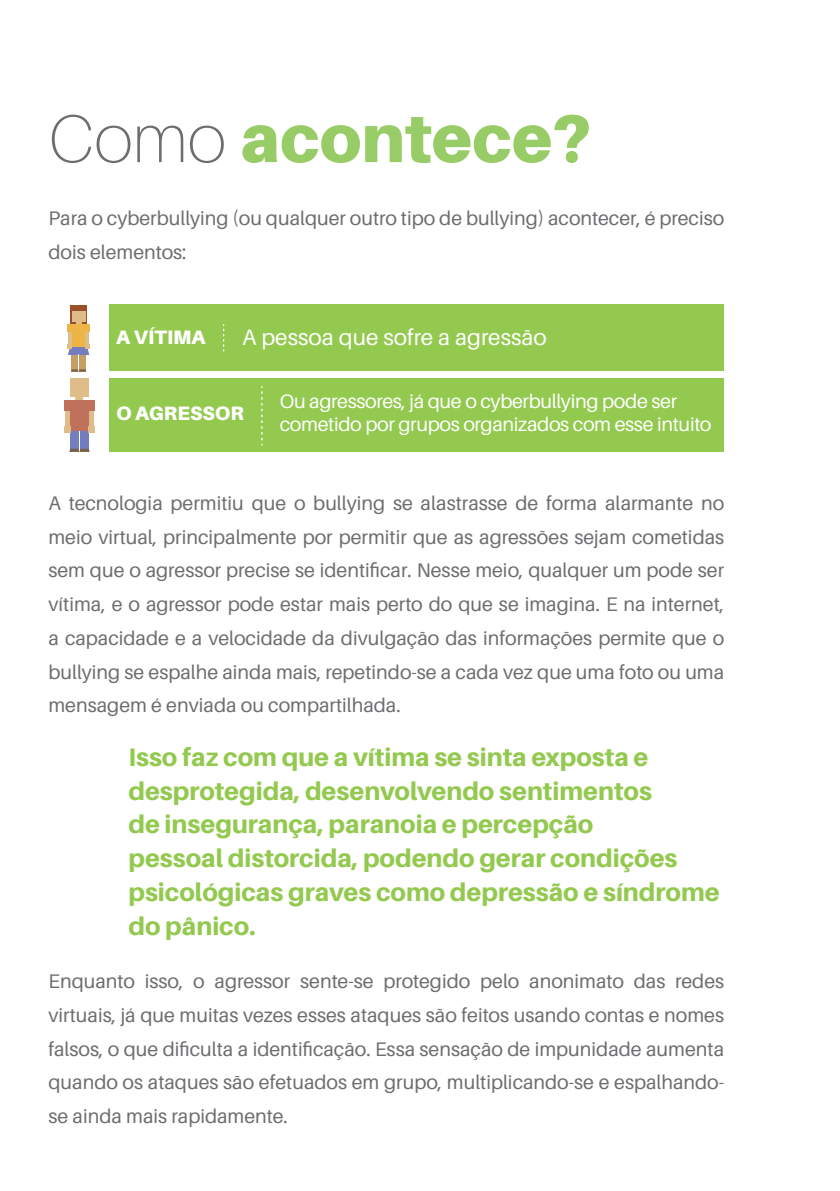
<style>
.page{position:relative;width:840px;height:1191px;background:#fff}
.page>*{position:absolute;margin:0;border:0;box-sizing:border-box;transform-origin:0 0}
.t1{font:900 67.4px "Aileron";color:#98cc67}
.t2{font:800 25.2px/33.6px "Aileron";color:#92c94e}
.t3{font:22.2px "Aileron";color:#fff}
.t4{font:19.6px/33.6px "Aileron";color:#6c6d70;text-align:justify}
.t5{font:19.4px/23.4px "Aileron";letter-spacing:-.02em;color:#fff}
.t6{font:900 19.4px "Aileron";color:#fff}
.s1{font-weight:100;color:#6c6d70}
</style>
<div class="page">
<svg style="left:70px;top:311px;width:17px;height:13px"></svg>
<div style="left:79px;top:351px;width:7px;height:21px;background:#c5a066"></div>
<div style="left:72px;top:351px;width:6px;height:21px;background:#c5a066"></div>
<svg style="left:71px;top:369px;width:15px;height:3px"></svg>
<div style="left:70px;top:324px;width:17px;height:23px;background:#ecb545"></div>
<div style="left:72px;top:308px;width:13px;height:14px;background:#e0bc88"></div>
<hr style="left:68px;top:330px;width:3px;height:15px;background:#e0bc88">
<hr style="left:86px;top:330px;width:3px;height:15px;background:#e0bc88">
<div style="left:67px;top:324px;width:7px;height:8px;background:#ecb545"></div>
<div style="left:83px;top:324px;width:7px;height:8px;background:#ecb545"></div>
<svg style="left:67px;top:344px;width:23px;height:11px"></svg>
<div style="left:70px;top:305px;width:12px;height:6px;background:#9a512a"></div>
<svg style="left:82px;top:305px;width:5px;height:6px"></svg>
<div style="left:109px;top:305px;width:614px;height:66px;background:#92c94e"></div>
<svg style="left:223px;top:325px;width:1px;height:26px"></svg>
<div style="left:75px;top:395px;width:8px;height:9px;background:#e0bc88"></div>
<div style="left:80px;top:431px;width:9px;height:21px;background:#747dbd"></div>
<div style="left:70px;top:431px;width:9px;height:21px;background:#747dbd"></div>
<svg style="left:69px;top:449px;width:21px;height:3px"></svg>
<div style="left:68px;top:400px;width:23px;height:31px;background:#c0715c"></div>
<div style="left:70px;top:378px;width:19px;height:19px;background:#e0bc88"></div>
<div style="left:65px;top:407px;width:5px;height:21px;background:#e0bc88"></div>
<div style="left:64px;top:426px;width:7px;height:7px;background:#e0bc88"></div>
<hr style="left:89px;top:407px;width:4px;height:21px;background:#e0bc88">
<div style="left:64px;top:400px;width:9px;height:11px;background:#c0715c"></div>
<div style="left:86px;top:400px;width:9px;height:11px;background:#c0715c"></div>
<div style="left:88px;top:426px;width:6px;height:7px;background:#e0bc88"></div>
<div style="left:109px;top:378px;width:614px;height:74px;background:#92c94e"></div>
<svg style="left:261px;top:387px;width:1px;height:58px"></svg>
<p class="t1" style="left:48px;top:99px;width:545px"><span class="s1">Como</span> acontece?</p>
<p class="t4" style="left:48px;top:202px;width:677px">Para o cyberbullying (ou qualquer outro tipo de bullying) acontecer, é preciso dois elementos:</p>
<p class="t6" style="left:116px;top:326px;width:91px">A VÍTIMA</p>
<p class="t3" style="left:242px;top:325px;width:306px">A pessoa que sofre a agressão</p>
<p class="t6" style="left:116px;top:402px;width:129px">O AGRESSOR</p>
<p class="t5" style="left:279px;top:389px;width:433px">Ou agressores, já que o cyberbullying pode ser cometido por grupos organizados com esse intuito</p>
<p class="t4" style="left:48px;top:486px;width:677px">A tecnologia permitiu que o bullying se alastrasse de forma alarmante no meio virtual, principalmente por permitir que as agressões sejam cometidas sem que o agressor precise se identificar. Nesse meio, qualquer um pode ser vítima, e o agressor pode estar mais perto do que se imagina. E na internet, a capacidade e a velocidade da divulgação das informações permite que o bullying se espalhe ainda mais, repetindo-se a cada vez que uma foto ou uma mensagem é enviada ou compartilhada.</p>
<p class="t2" style="left:128px;top:740px;width:592px">Isso faz com que a vítima se sinta exposta e desprotegida, desenvolvendo sentimentos<br>de insegurança, paranoia e percepção<br>pessoal distorcida, podendo gerar condições psicológicas graves como depressão e síndrome do pânico.</p>
<p class="t4" style="left:48px;top:965px;width:676px">Enquanto isso, o agressor sente-se protegido pelo anonimato das redes virtuais, já que muitas vezes esses ataques são feitos usando contas e nomes falsos, o que dificulta a identificação. Essa sensação de impunidade aumenta quando os ataques são efetuados em grupo, multiplicando-se e espalhando&shy;se ainda mais rapidamente.</p>
</div>
